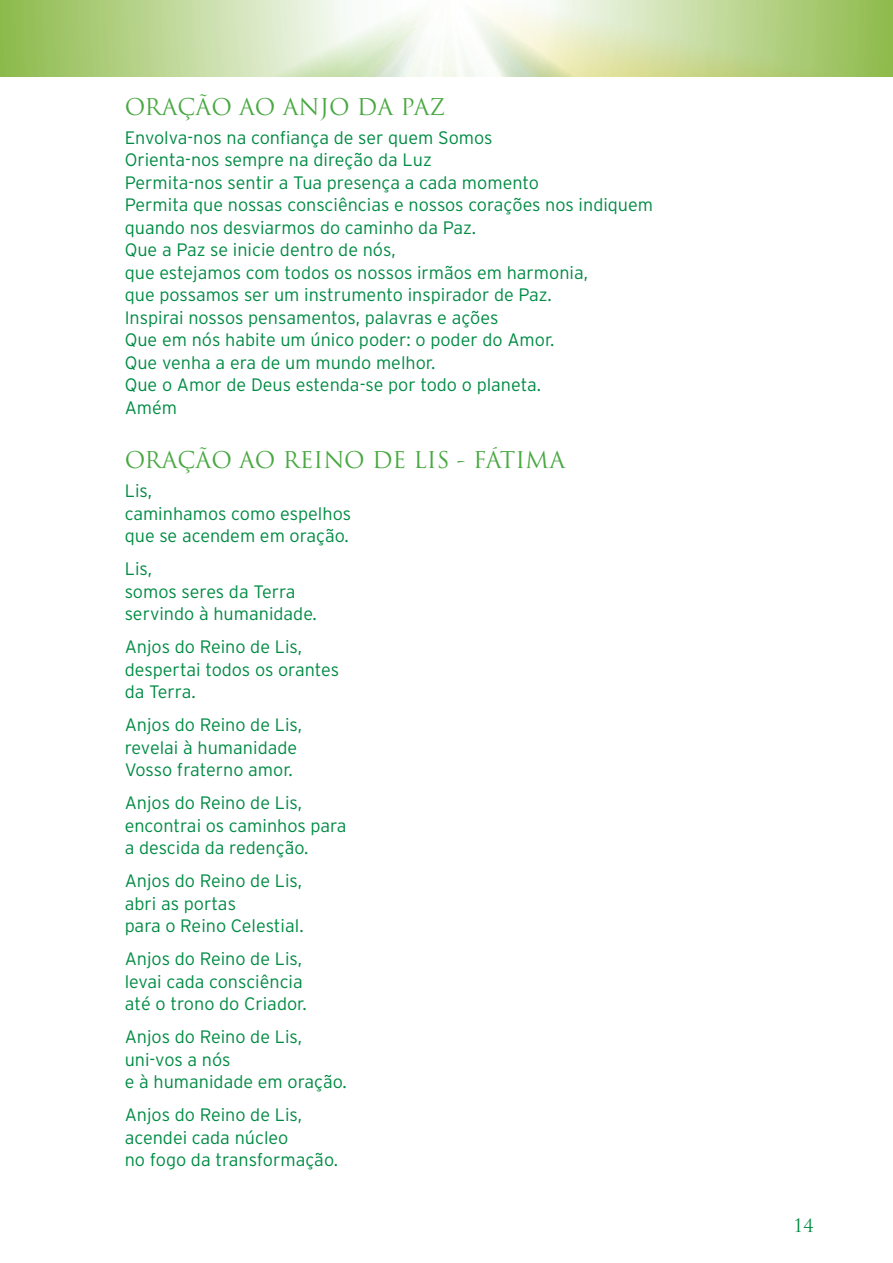
<style>
.page{position:relative;width:893px;height:1263px;background:#fff}
.page>*{position:absolute;margin:0;border:0;box-sizing:border-box;transform-origin:0 0}
.t1{font:22.5px "Trajan Pro";color:#48a841}
.t2{font:300 18px/22.5px "Interstate";color:#008b44}
.t3{font:18px "Trajan Pro";color:#008b44}
</style>
<div class="page">
<svg style="left:0;top:0;width:893px;height:77px;background:#cbdeaa"></svg>
<p class="t1" style="left:125px;top:92px;width:322px">ORAÇÃO AO ANJO DA PAZ</p>
<p class="t2" style="left:125px;top:126px;width:530px">Envolva-nos na confiança de ser quem Somos<br>Orienta-nos sempre na direção da Luz<br>Permita-nos sentir a Tua presença a cada momento<br>Permita que nossas consciências e nossos corações nos indiquem quando nos desviarmos do caminho da Paz.<br>Que a Paz se inicie dentro de nós,<br>que estejamos com todos os nossos irmãos em harmonia,<br>que possamos ser um instrumento inspirador de Paz.<br>Inspirai nossos pensamentos, palavras e ações<br>Que em nós habite um único poder: o poder do Amor.<br>Que venha a era de um mundo melhor.<br>Que o Amor de Deus estenda-se por todo o planeta.<br>Amém</p>
<p class="t1" style="left:125px;top:446px;width:442px">ORAÇÃO AO REINO DE LIS - FÁTIMA</p>
<p class="t2" style="left:125px;top:479px;width:228px">Lis,<br>caminhamos como espelhos que se acendem em oração.</p>
<p class="t2" style="left:125px;top:557px;width:194px">Lis,<br>somos seres da Terra servindo à humanidade.</p>
<p class="t2" style="left:125px;top:635px;width:216px">Anjos do Reino de Lis, despertai todos os orantes da Terra.</p>
<p class="t2" style="left:125px;top:713px;width:179px">Anjos do Reino de Lis, revelai à humanidade<br>Vosso fraterno amor.</p>
<p class="t2" style="left:125px;top:791px;width:223px">Anjos do Reino de Lis, encontrai os caminhos para a descida da redenção.</p>
<p class="t2" style="left:125px;top:869px;width:180px">Anjos do Reino de Lis, abri as portas<br>para o Reino Celestial.</p>
<p class="t2" style="left:125px;top:947px;width:183px">Anjos do Reino de Lis, levai cada consciência até o trono do Criador.</p>
<p class="t2" style="left:125px;top:1025px;width:224px">Anjos do Reino de Lis, uni-vos a nós<br>e à humanidade em oração.</p>
<p class="t2" style="left:125px;top:1103px;width:215px">Anjos do Reino de Lis, acendei cada núcleo<br>no fogo da transformação.</p>
<p class="t3" style="left:793px;top:1214px;width:22px">14</p>
</div>
